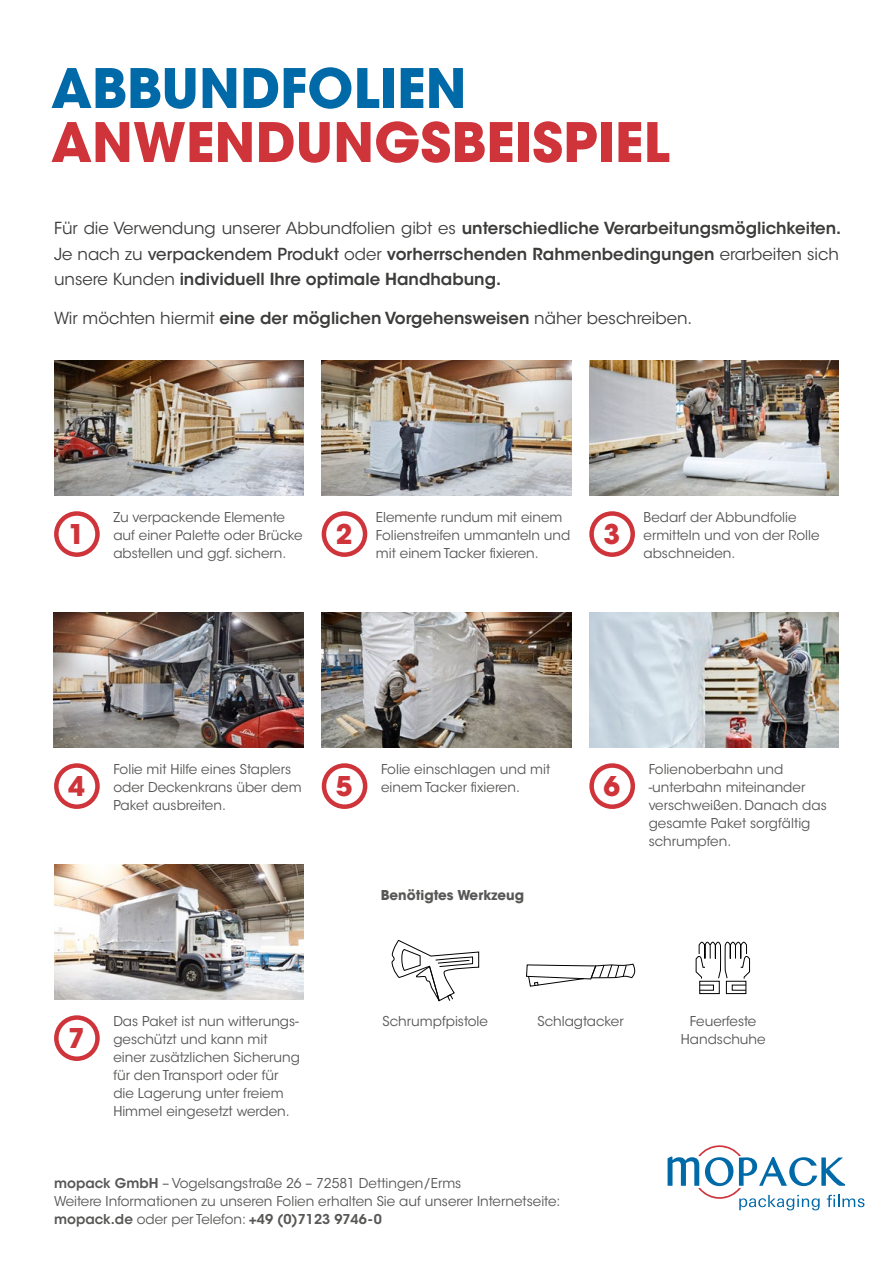
<style>
.page{position:relative;width:893px;height:1263px;background:#fff}
.page>*{position:absolute;margin:0;border:0;box-sizing:border-box;transform-origin:0 0}
.t1{font:700 54px "ITC Avant Garde Std";color:#ce343a}
.t2{font:700 54px "ITC Avant Garde Std";color:#0069a7}
.t3{font:700 27px "ITC Avant Garde Std";color:#ce343a}
.t4{font:600 16.5px/25.5px "ITC Avant Garde Std";color:#3c3c3b}
.t5{font:16.5px "ITC Avant Garde Std";color:#3c3c3b}
.t6{font:13.5px/18px "ITC Avant Garde Std";color:#575756}
.t7{font:700 13.5px "ITC Avant Garde Std";color:#575756}
.s1{font-weight:400}
.s2{font-weight:500}
.s3{font-weight:600}
</style>
<div class="page">
<svg style="left:668px;top:1145px;width:196px;height:65px"></svg>
<img style="left:54px;top:360px;width:250px;height:136px">
<img style="left:322px;top:360px;width:249px;height:136px">
<img style="left:589px;top:360px;width:250px;height:136px">
<img style="left:54px;top:612px;width:250px;height:136px">
<img style="left:322px;top:612px;width:249px;height:136px">
<img style="left:589px;top:612px;width:250px;height:136px">
<img style="left:54px;top:864px;width:250px;height:136px">
<div style="left:54px;top:511px;width:46px;height:46px;border:4px solid #ce343a;border-radius:50%"></div>
<div style="left:54px;top:763px;width:46px;height:46px;border:4px solid #ce343a;border-radius:50%"></div>
<div style="left:54px;top:1015px;width:46px;height:46px;border:4px solid #ce343a;border-radius:50%"></div>
<div style="left:322px;top:763px;width:45px;height:46px;border:4px solid #ce343a;border-radius:50%"></div>
<div style="left:589px;top:763px;width:46px;height:46px;border:4px solid #ce343a;border-radius:50%"></div>
<div style="left:322px;top:511px;width:45px;height:46px;border:4px solid #ce343a;border-radius:50%"></div>
<div style="left:589px;top:511px;width:46px;height:46px;border:4px solid #ce343a;border-radius:50%"></div>
<svg style="left:392px;top:939px;width:87px;height:63px"></svg>
<svg style="left:526px;top:963px;width:109px;height:24px"></svg>
<div style="left:699px;top:981px;width:21px;height:13px;border:1px solid #000"></div>
<div style="left:726px;top:981px;width:20px;height:13px;border:1px solid #000"></div>
<svg style="left:695px;top:941px;width:55px;height:50px"></svg>
<p class="t2" style="left:51px;top:53px;width:417px">ABBUNDFOLIEN</p>
<p class="t1" style="left:51px;top:107px;width:620px">ANWENDUNGSBEISPIEL</p>
<p class="t4" style="left:54px;top:215px;width:789px"><span class="s1">Für die Verwendung unserer Abbundfolien gibt es</span> unterschiedliche Verarbeitungsmöglichkeiten.<br><span class="s1">Je nach zu</span> <span class="s2">verpackendem Produkt</span> <span class="s1">oder</span> vorherrschenden Rahmenbedingungen <span class="s1">erarbeiten sich unsere Kunden</span> individuell Ihre optimale Handhabung.</p>
<p class="t5" style="left:54px;top:308px;width:640px">Wir möchten hiermit <span class="s3">eine der möglichen Vorgehensweisen</span> näher beschreiben.</p>
<p class="t3" style="left:68px;top:517px;width:18px">1</p>
<p class="t6" style="left:113px;top:508px;width:191px">Zu verpackende Elemente auf einer Palette oder Brücke abstellen und ggf. sichern.</p>
<p class="t6" style="left:376px;top:508px;width:196px">Elemente rundum mit einem<br>Folienstreifen ummanteln und mit einem Tacker fixieren.</p>
<p class="t6" style="left:644px;top:508px;width:177px">Bedarf der Abbundfolie ermitteln und von der Rolle abschneiden.</p>
<p class="t3" style="left:336px;top:517px;width:18px">2</p>
<p class="t3" style="left:603px;top:517px;width:18px">3</p>
<p class="t3" style="left:68px;top:769px;width:18px">4</p>
<p class="t6" style="left:113px;top:760px;width:190px">Folie mit Hilfe eines Staplers oder Deckenkrans über dem<br>Paket ausbreiten.</p>
<p class="t6" style="left:381px;top:760px;width:171px">Folie einschlagen und mit einem Tacker fixieren.</p>
<p class="t6" style="left:649px;top:760px;width:180px">Folienoberbahn und -unterbahn miteinander verschweißen. Danach das gesamte Paket sorgfältig schrumpfen.</p>
<p class="t3" style="left:336px;top:769px;width:18px">5</p>
<p class="t3" style="left:603px;top:769px;width:18px">6</p>
<p class="t7" style="left:381px;top:886px;width:145px">Benötigtes Werkzeug</p>
<p class="t3" style="left:68px;top:1021px;width:18px">7</p>
<p class="t6" style="left:113px;top:1012px;width:188px">Das Paket ist nun witterungs&shy;geschützt und kann mit einer zusätzlichen Sicherung für den Transport oder für die Lagerung unter freiem<br>Himmel eingesetzt werden.</p>
<p class="t6" style="left:383px;top:1012px;width:107px">Schrumpfpistole</p>
<p class="t6" style="left:537px;top:1012px;width:88px">Schlagtacker</p>
<p class="t6" style="left:681px;top:1012px;width:86px;text-align:center">Feuerfeste<br>Handschuhe</p>
<p class="t6" style="left:54px;top:1174px;width:409px"><span class="s3">mopack GmbH</span> – Vogelsangstraße 26 – 72581 Dettingen/Erms</p>
<p class="t6" style="left:54px;top:1192px;width:508px">Weitere Informationen zu unseren Folien erhalten Sie auf unserer Internetseite: <span class="s3">mopack.de</span> oder per Telefon: <span class="s3">+49 (0)7123 9746-0</span></p>
</div>
